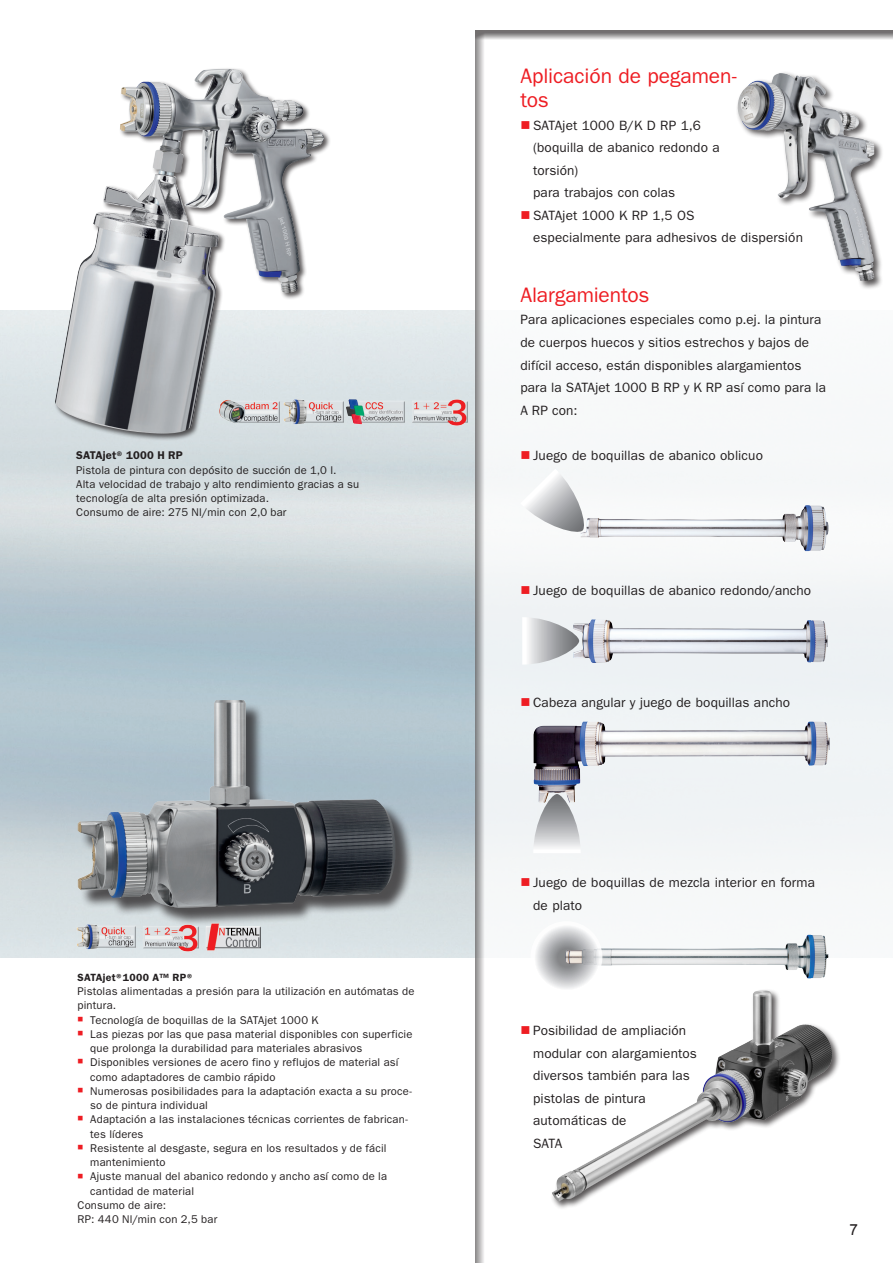
<style>
.page{position:relative;width:893px;height:1263px;background:#fff}
.page>*{position:absolute;margin:0;border:0;box-sizing:border-box;transform-origin:0 0}
.Copytext_Regular{font:21px/24px "ITC Franklin Gothic Std";letter-spacing:-.005em;color:#ee1d23}
.t1{font:15.3px "Arial";color:#231f20}
.Copytext_Regular-2{font:13.5px/22.5px "ITC Franklin Gothic Std";letter-spacing:.01em;color:#231f20}
.Copy_Bullets__2d_Lay{font:11.25px/14.2px "ITC Franklin Gothic Std";letter-spacing:.015em;color:#231f20}
.t2{font:600 11.25px "ITC Franklin Gothic Std";letter-spacing:.015em;color:#231f20}
.t3{font:600 10.5px "ITC Franklin Gothic Std";letter-spacing:.025em;color:#231f20}
</style>
<div class="page">
<div style="left:464px;top:19px;width:428px;height:1243px;background:#f7f9f9"></div>
<img style="left:601px;top:934px;width:227px;height:44px">
<svg style="left:530px;top:921px;width:72px;height:71px"></svg>
<img style="left:565px;top:949px;width:16px;height:14px">
<svg style="left:527px;top:475px;width:53px;height:57px"></svg>
<img style="left:580px;top:505px;width:248px;height:46px">
<svg style="left:530px;top:618px;width:42px;height:46px"></svg>
<img style="left:572px;top:619px;width:255px;height:44px">
<svg style="left:534px;top:802px;width:46px;height:44px"></svg>
<img style="left:533px;top:721px;width:296px;height:81px">
<div style="left:80px;top:702px;width:334px;height:224px;background:#231f20;opacity:.75"></div>
<img style="left:77px;top:700px;width:319px;height:207px">
<div style="left:54px;top:67px;width:277px;height:374px;background:#231f20;opacity:.75"></div>
<img style="left:55px;top:69px;width:163px;height:364px">
<div style="left:735px;top:71px;width:148px;height:219px;background:#231f20;opacity:.75"></div>
<img style="left:735px;top:73px;width:99px;height:176px">
<img style="left:76px;top:915px;width:60px;height:40px">
<img style="left:139px;top:916px;width:59px;height:40px">
<img style="left:220px;top:391px;width:59px;height:40px">
<img style="left:283px;top:391px;width:60px;height:40px">
<img style="left:345px;top:391px;width:59px;height:40px">
<img style="left:407px;top:391px;width:60px;height:40px">
<div style="left:550px;top:988px;width:290px;height:221px;background:#231f20;opacity:.75"></div>
<img style="left:551px;top:992px;width:280px;height:208px">
<img style="left:201px;top:922px;width:60px;height:30px">
<p class="t2" style="left:76px;top:449px;width:108px">SATAjet®1000 H RP</p>
<p class="Copy_Bullets__2d_Lay" style="left:76px;top:462px;width:261px">Pistola de pintura con depósito de succión de 1,0 l.</p>
<p class="Copy_Bullets__2d_Lay" style="left:76px;top:477px;width:284px">Alta velocidad de trabajo y alto rendimiento gracias a su tecnología de alta presión optimizada.</p>
<p class="Copy_Bullets__2d_Lay" style="left:76px;top:505px;width:212px">Consumo de aire: 275 Nl/min con 2,0 bar</p>
<p class="t3" style="left:77px;top:970px;width:118px">SATAjet®1000 A™ RP®</p>
<p class="Copy_Bullets__2d_Lay" style="left:77px;top:983px;width:338px">Pistolas alimentadas a presión para la utilización en autómatas de pintura.</p>
<p class="Copy_Bullets__2d_Lay" style="left:90px;top:1012px;width:229px">Tecnología de boquillas de la SATAjet 1000 K</p>
<p class="Copy_Bullets__2d_Lay" style="left:90px;top:1026px;width:323px">Las piezas por las que pasa material disponibles con superficie que prolonga la durabilidad para materiales abrasivos</p>
<p class="Copy_Bullets__2d_Lay" style="left:90px;top:1055px;width:309px">Disponibles versiones de acero fino y reflujos de material así como adaptadores de cambio rápido</p>
<p class="Copy_Bullets__2d_Lay" style="left:90px;top:1083px;width:323px">Numerosas posibilidades para la adaptación exacta a su proce&shy;so de pintura individual</p>
<p class="Copy_Bullets__2d_Lay" style="left:90px;top:1112px;width:319px">Adaptación a las instalaciones técnicas corrientes de fabrican&shy;tes líderes</p>
<p class="Copy_Bullets__2d_Lay" style="left:90px;top:1140px;width:298px">Resistente al desgaste, segura en los resultados y de fácil mantenimiento</p>
<p class="Copy_Bullets__2d_Lay" style="left:90px;top:1169px;width:298px">Ajuste manual del abanico redondo y ancho así como de la cantidad de material</p>
<p class="Copy_Bullets__2d_Lay" style="left:77px;top:1197px;width:90px">Consumo de aire:</p>
<p class="Copy_Bullets__2d_Lay" style="left:77px;top:1211px;width:141px">RP: 440 Nl/min con 2,5 bar</p>
<p class="Copytext_Regular" style="left:520px;top:64px;width:218px">Aplicación de pegamen&shy;tos</p>
<p class="Copytext_Regular-2" style="left:533px;top:114px;width:188px">SATAjet 1000 B/K D RP 1,6 (boquilla de abanico redondo a torsión)<br>para trabajos con colas</p>
<p class="Copytext_Regular-2" style="left:533px;top:204px;width:271px">SATAjet 1000 K RP 1,5 OS<br>especialmente para adhesivos de dispersión</p>
<p class="Copytext_Regular" style="left:520px;top:283px;width:131px">Alargamientos</p>
<p class="Copytext_Regular-2" style="left:520px;top:309px;width:307px">Para aplicaciones especiales como p.ej. la pintura de cuerpos huecos y sitios estrechos y bajos de difícil acceso, están disponibles alargamientos para la SATAjet 1000 B RP y K RP así como para la A RP con:</p>
<p class="Copytext_Regular-2" style="left:533px;top:444px;width:231px">Juego de boquillas de abanico oblicuo</p>
<p class="Copytext_Regular-2" style="left:533px;top:579px;width:279px">Juego de boquillas de abanico redondo/ancho</p>
<p class="Copytext_Regular-2" style="left:533px;top:691px;width:258px">Cabeza angular y juego de boquillas ancho</p>
<p class="Copytext_Regular-2" style="left:533px;top:871px;width:283px">Juego de boquillas de mezcla interior en forma de plato</p>
<p class="Copytext_Regular-2" style="left:533px;top:1019px;width:165px">Posibilidad de ampliación modular con alargamientos diversos también para las pistolas de pintura automáticas de<br>SATA</p>
<p class="t1" style="left:849px;top:1218px;width:10px">7</p>
</div>
